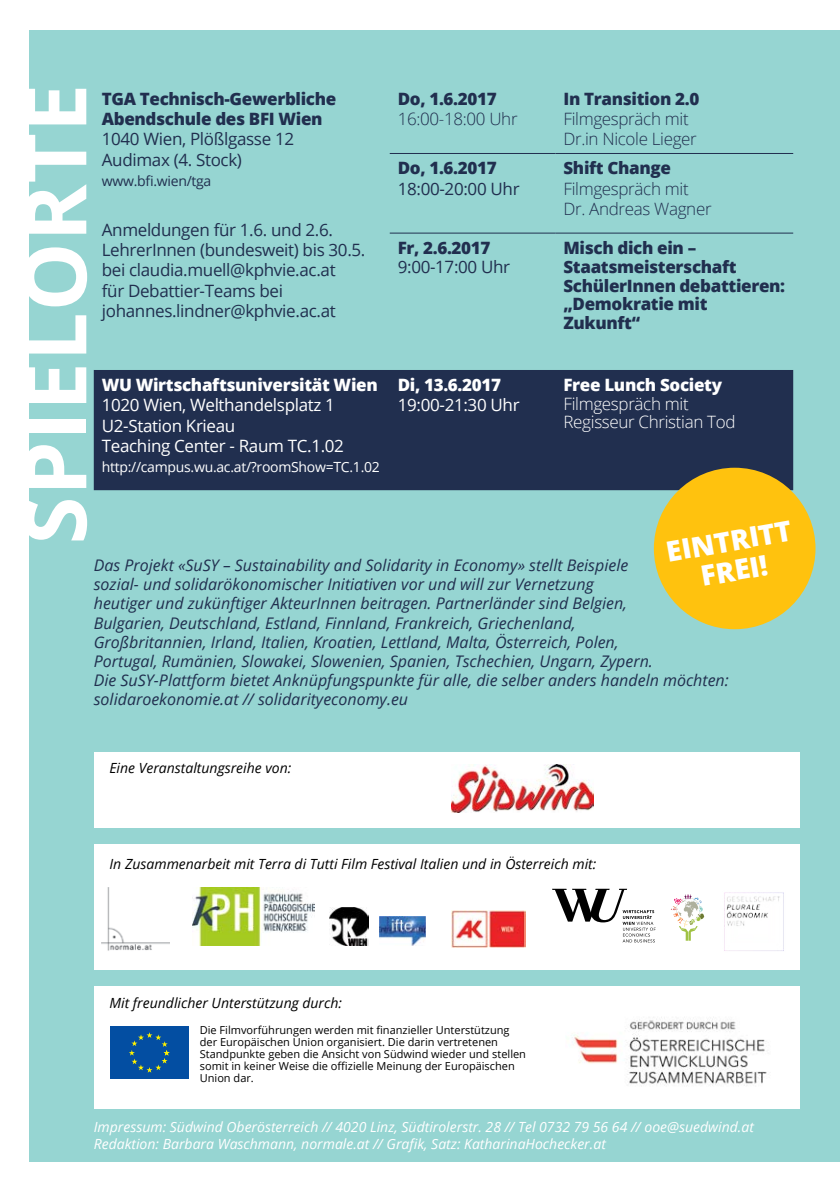
<style>
.page{position:relative;width:840px;height:1191px;background:#fff}
.page>*{position:absolute;margin:0;border:0;box-sizing:border-box;transform-origin:0 0}
.t1{font:700 86.8px "Open Sans";letter-spacing:.01em;color:#fff}
.t2{font:800 28px/30px "Open Sans";color:#fff;text-align:center}
.t3{font:17px/20.4px "Open Sans";letter-spacing:-.02em;color:#212f4f}
.t4{font:800 17px/18.6px "Open Sans";letter-spacing:-.02em;color:#212f4f}
.t5{font:17px/20.4px "Open Sans";letter-spacing:-.02em;color:#fff}
.t6{font:300 17px/20.4px "Open Sans";letter-spacing:-.02em;color:#212f4f}
.t7{font:800 17px "Open Sans";letter-spacing:-.02em;color:#fff}
.t8{font:300 17px/18.8px "Open Sans";letter-spacing:-.02em;color:#fff}
.t9{font:italic 16px/19.2px "Open Sans";color:#212f4f}
.t10{font:italic 14px/16.8px "Open Sans";color:#fff}
.t11{font:italic 14px "Open Sans";color:#000}
.t12{font:14px "Open Sans";letter-spacing:-.02em;color:#fff}
.t13{font:14px "Open Sans";letter-spacing:-.02em;color:#212f4f}
.t14{font:11px/12px "Open Sans";color:#000}
</style>
<div class="page">
<div style="left:0;top:0;width:839px;height:1184px;background:#96d5d2"></div>
<div style="left:0;top:0;width:839px;height:30px;background:#fff"></div>
<div style="left:0;top:1162px;width:839px;height:29px;background:#fff"></div>
<div style="left:95px;top:986px;width:704px;height:122px;background:#fff"></div>
<div style="left:95px;top:844px;width:704px;height:125px;background:#fff"></div>
<div style="left:95px;top:752px;width:704px;height:76px;background:#fff"></div>
<img style="left:573px;top:1017px;width:194px;height:69px">
<img style="left:451px;top:764px;width:142px;height:48px">
<div style="left:110px;top:1026px;width:78px;height:52px;background:#034ea2"></div>
<svg style="left:129px;top:1032px;width:40px;height:40px"></svg>
<div style="left:94px;top:370px;width:698px;height:120px;background:#212f4f"></div>
<hr style="left:389px;top:153px;width:166px;height:1px;background:#212f4f">
<hr style="left:555px;top:153px;width:237px;height:1px;background:#212f4f">
<hr style="left:389px;top:233px;width:166px;height:1px;background:#212f4f">
<hr style="left:555px;top:233px;width:237px;height:1px;background:#212f4f">
<div style="left:653px;top:468px;width:162px;height:161px;background:#ffc20e;border-radius:50%"></div>
<img style="left:102px;top:887px;width:67px;height:64px">
<img style="left:451px;top:910px;width:74px;height:37px">
<svg style="left:670px;top:894px;width:34px;height:46px"></svg>
<img style="left:379px;top:916px;width:46px;height:29px">
<img style="left:193px;top:887px;width:121px;height:58px">
<img style="left:329px;top:907px;width:40px;height:38px">
<svg style="left:552px;top:888px;width:103px;height:54px"></svg>
<img style="left:724px;top:892px;width:60px;height:59px">
<div style="left:0;top:0;width:28px;height:1191px;background:#fff"></div>
<h1 class="t1" style="left:-7px;top:544px;width:462px;rotate:-90deg">SPIELORTE</h1>
<p class="t4" style="left:102px;top:87px;width:236px;line-height:20.4px">TGA Technisch-Gewerbliche<br>Abendschule des BFI Wien</p>
<p class="t4" style="left:563px;top:88px;width:137px">In Transition 2.0</p>
<p class="t6" style="left:563px;top:108px;width:135px">Filmgespräch mit<br>Dr.in Nicole Lieger</p>
<p class="t4" style="left:397px;top:88px;width:100px">Do, 1.6.2017</p>
<p class="t6" style="left:397px;top:108px;width:121px">16:00-18:00 Uhr</p>
<p class="t3" style="left:102px;top:129px;width:194px">1040 Wien, Plößlgasse 12<br>Audimax (4. Stock)</p>
<p class="t13" style="left:102px;top:172px;width:111px">www.bfi.wien/tga</p>
<p class="t3" style="left:102px;top:219px;width:265px">Anmeldungen für 1.6. und 2.6.<br>LehrerInnen (bundesweit) bis 30.5. bei claudia.muell@kphvie.ac.at<br>für Debattier--Teams bei johannes.lindner@kphvie.ac.at</p>
<p class="t4" style="left:563px;top:158px;width:109px">Shift Change</p>
<p class="t6" style="left:563px;top:178px;width:149px">Filmgespräch mit<br>Dr. Andreas Wagner</p>
<p class="t4" style="left:397px;top:158px;width:100px">Do, 1.6.2017</p>
<p class="t3" style="left:397px;top:178px;width:123px">18:00-20:00 Uhr</p>
<p class="t4" style="left:563px;top:238px;width:223px">Misch dich ein –<br>Staatsmeisterschaft<br>SchülerInnen debattieren: „Demokratie mit<br>Zukunft“</p>
<p class="t4" style="left:397px;top:238px;width:94px">Fr, 2.6.2017</p>
<p class="t3" style="left:397px;top:256px;width:114px">9:00-17:00 Uhr</p>
<p class="t7" style="left:102px;top:372px;width:277px">WU Wirtschaftsuniversität Wien</p>
<p class="t5" style="left:102px;top:394px;width:243px">1020 Wien, Welthandelsplatz 1<br>U2-Station Krieau<br>Teaching Center - Raum TC.1.02</p>
<p class="t12" style="left:102px;top:457px;width:279px">http://campus.wu.ac.at/?roomShow=TC.1.02</p>
<p class="t7" style="left:397px;top:372px;width:105px">Di, 13.6.2017</p>
<p class="t5" style="left:397px;top:394px;width:123px">19:00-21:30 Uhr</p>
<p class="t7" style="left:563px;top:372px;width:160px">Free Lunch Society</p>
<p class="t8" style="left:563px;top:394px;width:173px">Filmgespräch mit<br>Regisseur Christian Tod</p>
<h2 class="t2" style="left:663px;top:536px;width:128px;rotate:-10deg">EINTRITT<br>FREI!</h2>
<p class="t9" style="left:94px;top:555px;width:636px">Das Projekt «SuSY – Sustainability and Solidarity in Economy» stellt Beispiele<br>sozial- und solidarökonomischer Initiativen vor und will zur Vernetzung<br>heutiger und zukünftiger AkteurInnen beitragen. Partnerländer sind Belgien,<br>Bulgarien, Deutschland, Estland, Finnland, Frankreich, Griechenland,<br>Großbritannien, Irland, Italien, Kroatien, Lettland, Malta, Österreich, Polen,<br>Portugal, Rumänien, Slowakei, Slowenien, Spanien, Tschechien, Ungarn, Zypern.<br>Die SuSY-Plattform bietet Anknüpfungspunkte für alle, die selber anders handeln möchten: solidaroekonomie.at // solidarityeconomy.eu</p>
<p class="t11" style="left:109px;top:758px;width:183px">Eine Veranstaltungsreihe von:</p>
<p class="t11" style="left:109px;top:854px;width:488px">In Zusammenarbeit mit Terra di Tutti Film Festival Italien und in Österreich mit:</p>
<p class="t11" style="left:109px;top:993px;width:234px">Mit freundlicher Unterstützung durch:</p>
<p class="t14" style="left:200px;top:1023px;width:327px">Die Filmvorführungen werden mit finanzieller Unterstützung der Europäischen Union organisiert. Die darin vertretenen Standpunkte geben die Ansicht von Südwind wieder und stellen somit in keiner Weise die offizielle Meinung der Europäischen Union dar.</p>
<p class="t10" style="left:94px;top:1117px;width:661px">Impressum: Südwind Oberösterreich // 4020 Linz, Südtirolerstr. 28 // Tel 0732 79 56 64 // ooe@suedwind.at<br>Redaktion: Barbara Waschmann, normale.at // Grafik, Satz: KatharinaHochecker.at</p>
</div>
